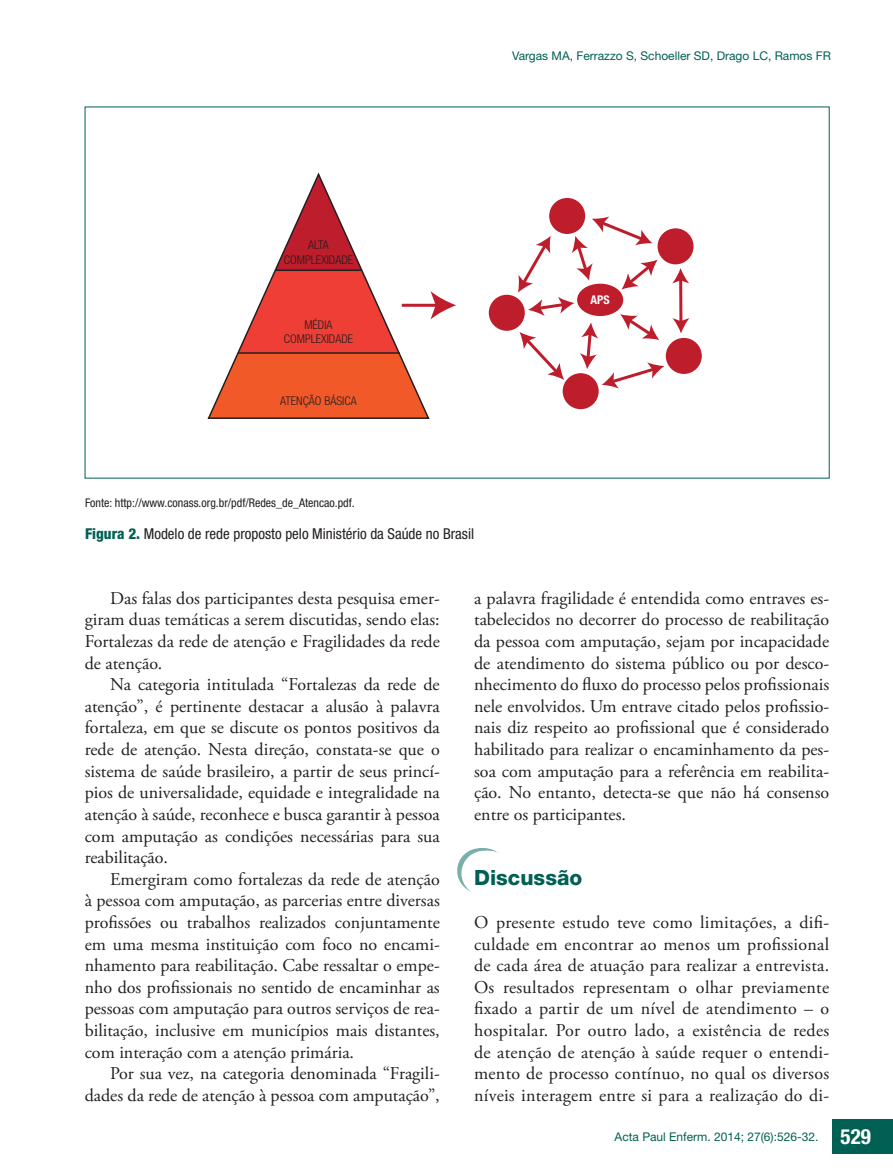
<style>
.page{position:relative;width:893px;height:1170px;background:#fff}
.page>*{position:absolute;margin:0;border:0;box-sizing:border-box;transform-origin:0 0}
.t1{font:800 21px "Helvetica Neue LT Std";color:#006053}
.t2{font:18px/21.6px "Adobe Garamond Pro";color:#231f20;text-align:justify}
.t3{font:condensed 15px "Helvetica Neue LT Std";color:#231f20}
.t4{font:12px "Helvetica Neue LT Std";color:#006053}
.t5{font:condensed 12px "Helvetica Neue LT Std";color:#231f20}
.t6{font:300 condensed 12px/14.4px "Helvetica Neue LT Std";color:#231f20;text-align:center}
.t7{font:700 condensed 12px "Helvetica Neue LT Std";color:#fff}
.s1{font-weight:800;color:#006053}
.s2{font-weight:700;font-stretch:condensed;font-size:21px;color:#fff}
</style>
<div class="page">
<div style="left:832px;top:1118px;width:61px;height:35px;background:#006053"></div>
<hr style="left:480px;top:848px;width:1px;height:45px;background:#7aafaa">
<svg style="left:482px;top:848px;width:6px;height:3px"></svg>
<hr style="left:484px;top:850px;width:1px;height:45px;background:#fff">
<svg style="left:207px;top:172px;width:223px;height:247px"></svg>
<svg style="left:209px;top:174px;width:247px;height:244px"></svg>
<div style="left:549px;top:198px;width:36px;height:36px;background:#be1d2c;border-radius:50%"></div>
<div style="left:658px;top:228px;width:36px;height:36px;background:#be1d2c;border-radius:50%"></div>
<div style="left:666px;top:338px;width:36px;height:36px;background:#be1d2c;border-radius:50%"></div>
<div style="left:563px;top:373px;width:36px;height:36px;background:#be1d2c;border-radius:50%"></div>
<div style="left:489px;top:295px;width:36px;height:36px;background:#be1d2c;border-radius:50%"></div>
<hr style="left:679px;top:279px;width:3px;height:43px;background:#be1d2c">
<svg style="left:672px;top:318px;width:17px;height:15px"></svg>
<svg style="left:672px;top:268px;width:17px;height:15px"></svg>
<svg style="left:518px;top:216px;width:146px;height:172px"></svg>
<p class="t4" style="left:512px;top:48px;width:320px">Vargas MA, Ferrazzo S, Schoeller SD, Drago LC, Ramos FR</p>
<p class="t6" style="left:284px;top:238px;width:71px">ALTA<br>COMPLEXIDADE</p>
<p class="t6" style="left:284px;top:317px;width:71px">MÉDIA<br>COMPLEXIDADE</p>
<p class="t6" style="left:280px;top:394px;width:78px">ATENÇÃO BÁSICA</p>
<p class="t5" style="left:85px;top:495px;width:271px">Fonte: http://www.conass.org.br/pdf/Redes_de_Atencao.pdf.</p>
<p class="t3" style="left:85px;top:525px;width:391px"><span class="s1">Figura 2.</span> Modelo de rede proposto pelo Ministério da Saúde no Brasil</p>
<p class="t7" style="left:591px;top:292px;width:21px">APS</p>
<p class="t2" style="left:85px;top:588px;width:357px;text-indent:26px">Das falas dos participantes desta pesquisa emer&shy;giram duas temáticas a serem discutidas, sendo elas:<br>Fortalezas da rede de atenção e Fragilidades da rede de atenção.</p>
<p class="t2" style="left:85px;top:674px;width:357px;text-indent:26px">Na categoria intitulada “Fortalezas da rede de atenção”, é pertinente destacar a alusão à palavra fortaleza, em que se discute os pontos positivos da rede de atenção. Nesta direção, constata-se que o sistema de saúde brasileiro, a partir de seus princí&shy;pios de universalidade, equidade e integralidade na atenção à saúde, reconhece e busca garantir à pessoa com amputação as condições necessárias para sua reabilitação.</p>
<p class="t2" style="left:85px;top:868px;width:357px;text-indent:26px">Emergiram como fortalezas da rede de atenção à pessoa com amputação, as parcerias entre diversas profissões ou trabalhos realizados conjuntamente em uma mesma instituição com foco no encami&shy;nhamento para reabilitação. Cabe ressaltar o empe&shy;nho dos profissionais no sentido de encaminhar as pessoas com amputação para outros serviços de rea&shy;bilitação, inclusive em municípios mais distantes, com interação com a atenção primária.</p>
<p class="t2" style="left:85px;top:1063px;width:357px;text-align:right">Por sua vez, na categoria denominada “Fragili&shy;dades da rede de atenção à pessoa com amputação”,</p>
<p class="t2" style="left:474px;top:588px;width:357px">a palavra fragilidade é entendida como entraves es&shy;tabelecidos no decorrer do processo de reabilitação da pessoa com amputação, sejam por incapacidade de atendimento do sistema público ou por desco&shy;nhecimento do fluxo do processo pelos profissionais nele envolvidos. Um entrave citado pelos profissio&shy;nais diz respeito ao profissional que é considerado habilitado para realizar o encaminhamento da pes&shy;soa com amputação para a referência em reabilita&shy;ção. No entanto, detecta-se que não há consenso entre os participantes.</p>
<p class="t1" style="left:474px;top:864px;width:110px">Discussão</p>
<p class="t2" style="left:474px;top:912px;width:357px">O presente estudo teve como limitações, a difi&shy;culdade em encontrar ao menos um profissional de cada área de atuação para realizar a entrevista.<br>Os resultados representam o olhar previamente fixado a partir de um nível de atendimento – o hospitalar. Por outro lado, a existência de redes de atenção de atenção à saúde requer o entendi&shy;mento de processo contínuo, no qual os diversos níveis interagem entre si para a realização do di-</p>
<p class="t4" style="left:615px;top:1129px;width:258px">Acta Paul Enferm. 2014; 27(6):526-32. <span class="s2">529</span></p>
</div>
